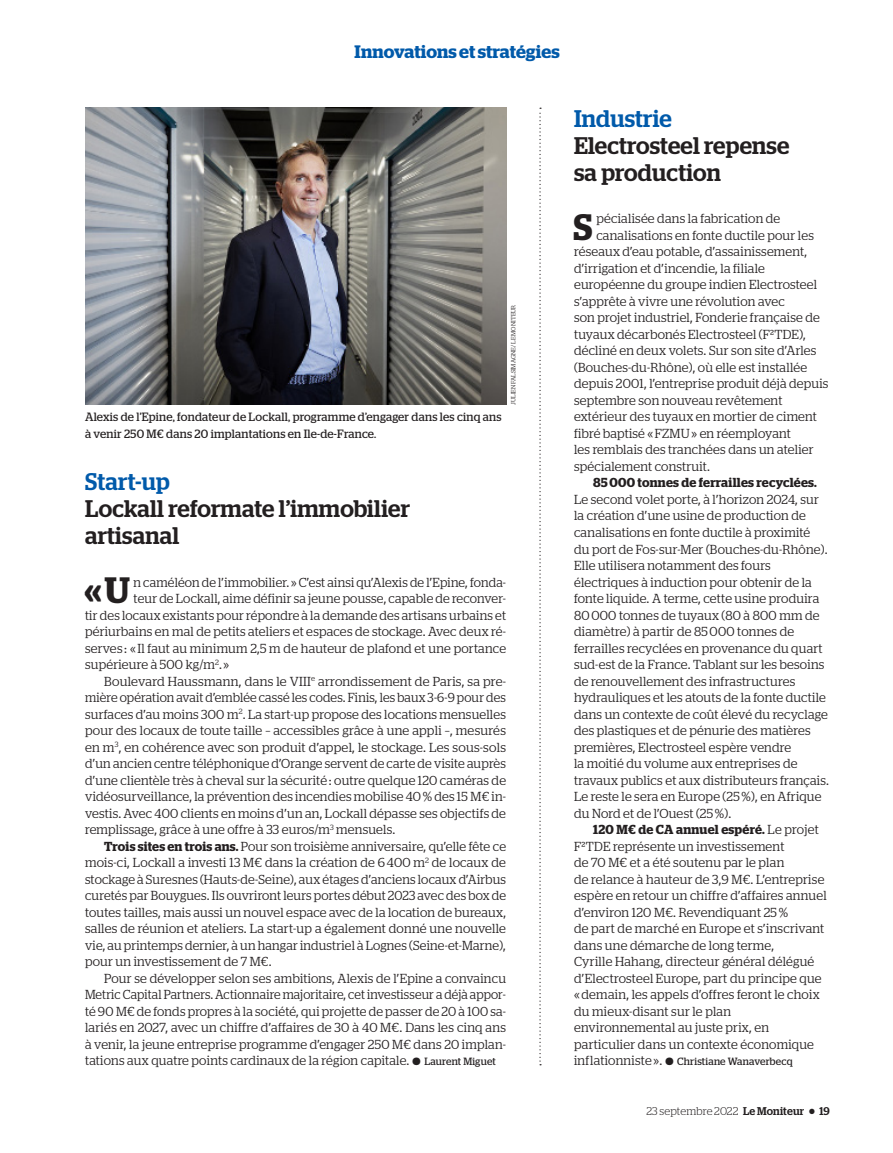
<style>
.page{position:relative;width:893px;height:1153px;background:#fff}
.page>*{position:absolute;margin:0;border:0;box-sizing:border-box;transform-origin:0 0}
.LETTRINE{font:600 36.6px "Stag";color:#231f20}
.LETTRINE_fer{font:600 36.6px "Stag";color:#231f20}
.TITRE_3{font:500 24px/27px "Stag";letter-spacing:.01em;color:#231f20}
.SURTITRE_bleu3{font:500 24px "Stag";letter-spacing:.01em;color:#015aaa}
.t1{font:600 18px "Stag";letter-spacing:.005em;color:#015aaa}
.TEXTE_fer{font:13.05px/16.5px "Stag Text Moniteur Regualar";letter-spacing:.02em;color:#231f20}
.TEXTE{font:13.05px/16.5px "Stag Text Moniteur Regualar";letter-spacing:.02em;color:#231f20;text-align:justify}
.LETTRINE_fer-2{font:13.05px "Stag Text Moniteur Regualar";letter-spacing:.02em;color:#231f20}
.TEXTE_inter{font:13.05px/16.5px "Stag Text Moniteur Regualar";letter-spacing:.02em;color:#231f20;text-align:justify}
.LETTRINE-2{font:13.05px "Stag Text Moniteur Regualar";letter-spacing:.02em;color:#231f20;scale:.96 1}
.LETTRINE-3{font:13.05px "Stag Text Moniteur Regualar";letter-spacing:.02em;color:#231f20}
.LEGENDE{font:12px/16.5px "Stag";letter-spacing:.02em;color:#231f20}
.t2{font:300 11.25px "Stag";letter-spacing:.02em;color:#231f20}
.TEXTE_fer-2{font:10.5px "Stag";letter-spacing:.02em;color:#231f20}
.TEXTE-2{font:10.5px "Stag";letter-spacing:.02em;color:#231f20}
.CREDIT{font:6px "Stag Text Moniteur Regualar";color:#231f20}
.s1{font-family:"Stag";font-weight:600}
.s2{font-size:30px}
.s3{font-weight:500}
</style>
<div class="page">
<img style="left:85px;top:108px;width:421px;height:297px">
<svg style="left:539px;top:108px;width:2px;height:957px"></svg>
<h3 class="t1" style="left:355px;top:41px;width:207px">Innovations et stratégies</h3>
<p class="LEGENDE" style="left:85px;top:409px;width:418px">Alexis de l’Epine, fondateur de Lockall, programme d’engager dans les cinq ans à venir 250 M€ dans 20 implantations en Ile-de-France.</p>
<p class="CREDIT" style="left:509px;top:405px;width:102px;rotate:-90deg">JULIEN FALSIMAGNE / LE MONITEUR</p>
<p class="SURTITRE_bleu3" style="left:85px;top:467px;width:86px">Start-up</p>
<p class="TITRE_3" style="left:85px;top:495px;width:327px">Lockall reformate l’immobilier artisanal</p>
<p class="LETTRINE" style="left:84px;top:568px;width:47px">«U</p>
<p class="LETTRINE-2" style="left:134px;top:572px;width:389px">n caméléon de l’immobilier. » C’est ainsi qu’Alexis de l’Epine, fonda-</p>
<p class="LETTRINE-2" style="left:134px;top:588px;width:389px">teur de Lockall, aime définir sa jeune pousse, capable de reconver-</p>
<p class="LETTRINE-2" style="left:85px;top:605px;width:440px">tir des locaux existants pour répondre à la demande des artisans urbains et</p>
<p class="LETTRINE-3" style="left:85px;top:621px;width:422px">périurbains en mal de petits ateliers et espaces de stockage. Avec deux ré-</p>
<p class="LETTRINE-3" style="left:85px;top:638px;width:422px">serves : « Il faut au minimum 2,5 m de hauteur de plafond et une portance</p>
<p class="LETTRINE-3" style="left:85px;top:654px;width:146px">supérieure à 500 kg/m<sup>2</sup>. »</p>
<p class="TEXTE" style="left:85px;top:672px;width:422px;text-indent:19px">Boulevard Haussmann, dans le VIII<sup>e</sup> arrondissement de Paris, sa pre&shy;mière opération avait d’emblée cassé les codes. Finis, les baux 3-6-9 pour des surfaces d’au moins 300 m<sup>2</sup>. La start-up propose des locations mensuelles pour des locaux de toute taille – accessibles grâce à une appli –, mesurés en m<sup>3</sup>, en cohérence avec son produit d’appel, le stockage. Les sous-sols d’un ancien centre téléphonique d’Orange servent de carte de visite auprès d’une clientèle très à cheval sur la sécurité : outre quelque 120 caméras de vidéosurveillance, la prévention des incendies mobilise 40 % des 15 M€ in&shy;vestis. Avec 400 clients en moins d’un an, Lockall dépasse ses objectifs de remplissage, grâce à une offre à 33 euros/m<sup>3</sup> mensuels.</p>
<p class="TEXTE_inter" style="left:85px;top:837px;width:422px;text-indent:19px"><span class="s1">Trois sites en trois ans.</span> Pour son troisième anniversaire, qu’elle fête ce mois-ci, Lockall a investi 13 M€ dans la création de 6 400 m<sup>2</sup> de locaux de stockage à Suresnes (Hauts-de-Seine), aux étages d’anciens locaux d’Airbus curetés par Bouygues. Ils ouvriront leurs portes début 2023 avec des box de toutes tailles, mais aussi un nouvel espace avec de la location de bureaux, salles de réunion et ateliers. La start-up a également donné une nouvelle vie, au printemps dernier, à un hangar industriel à Lognes (Seine-et-Marne), pour un investissement de 7 M€.</p>
<p class="TEXTE" style="left:85px;top:969px;width:422px;text-indent:19px">Pour se développer selon ses ambitions, Alexis de l’Epine a convaincu Metric Capital Partners. Actionnaire majoritaire, cet investisseur a déjà appor&shy;té 90 M€ de fonds propres à la société, qui projette de passer de 20 à 100 sa&shy;lariés en 2027, avec un chiffre d’affaires de 30 à 40 M€. Dans les cinq ans à venir, la jeune entreprise programme d’engager 250 M€ dans 20 implan&shy;tations aux quatre points cardinaux de la région capitale.</p>
<p class="TEXTE-2" style="left:412px;top:1055px;width:85px"><span class="s2">•</span> Laurent Miguet</p>
<p class="SURTITRE_bleu3" style="left:574px;top:104px;width:99px">Industrie</p>
<p class="TITRE_3" style="left:574px;top:132px;width:217px">Electrosteel repense sa production</p>
<p class="LETTRINE_fer" style="left:574px;top:205px;width:21px">S</p>
<p class="LETTRINE_fer-2" style="left:596px;top:209px;width:185px">pécialisée dans la fabrication de</p>
<p class="LETTRINE_fer-2" style="left:596px;top:225px;width:219px">canalisations en fonte ductile pour les</p>
<p class="LETTRINE_fer-2" style="left:574px;top:242px;width:235px">réseaux d’eau potable, d’assainissement,</p>
<p class="LETTRINE_fer-2" style="left:574px;top:258px;width:192px">d’irrigation et d’incendie, la filiale</p>
<p class="LETTRINE_fer-2" style="left:574px;top:275px;width:245px">européenne du groupe indien Electrosteel</p>
<p class="LETTRINE_fer-2" style="left:574px;top:291px;width:212px">s’apprête à vivre une révolution avec</p>
<p class="LETTRINE_fer-2" style="left:574px;top:308px;width:247px">son projet industriel, Fonderie française de</p>
<p class="LETTRINE_fer-2" style="left:574px;top:324px;width:233px">tuyaux décarbonés Electrosteel (F²TDE),</p>
<p class="LETTRINE_fer-2" style="left:574px;top:341px;width:244px">décliné en deux volets. Sur son site d’Arles</p>
<p class="LETTRINE_fer-2" style="left:574px;top:357px;width:235px">(Bouches-du-Rhône), où elle est installée</p>
<p class="LETTRINE_fer-2" style="left:574px;top:374px;width:256px">depuis 2001, l’entreprise produit déjà depuis</p>
<p class="LETTRINE_fer-2" style="left:574px;top:390px;width:210px">septembre son nouveau revêtement</p>
<p class="LETTRINE_fer-2" style="left:574px;top:407px;width:244px">extérieur des tuyaux en mortier de ciment</p>
<p class="LETTRINE_fer-2" style="left:574px;top:423px;width:218px">fibré baptisé « FZMU » en réemployant</p>
<p class="LETTRINE_fer-2" style="left:574px;top:440px;width:241px">les remblais des tranchées dans un atelier</p>
<p class="LETTRINE_fer-2" style="left:574px;top:456px;width:138px">spécialement construit.</p>
<p class="TEXTE_fer" style="left:574px;top:474px;width:256px;text-indent:19px"><span class="s1">85 000 tonnes de ferrailles recyclées.<br></span>Le second volet porte, à l’horizon 2024, sur la création d’une usine de production de canalisations en fonte ductile à proximité<br>du port de Fos-sur-Mer (Bouches-du-Rhône).<br>Elle utilisera notamment des fours électriques à induction pour obtenir de la fonte liquide. A terme, cette usine produira 80 000 tonnes de tuyaux (80 à 800 mm de diamètre) à partir de 85 000 tonnes de ferrailles recyclées en provenance du quart sud-est de la France. Tablant sur les besoins de renouvellement des infrastructures hydrauliques et les atouts de la fonte ductile dans un contexte de coût élevé du recyclage des plastiques et de pénurie des matières premières, Electrosteel espère vendre<br>la moitié du volume aux entreprises de travaux publics et aux distributeurs français.<br>Le reste le sera en Europe (25 %), en Afrique du Nord et de l’Ouest (25 %).</p>
<p class="TEXTE_fer" style="left:574px;top:820px;width:254px;text-indent:19px"><span class="s1">120 M€ de CA annuel espéré.</span> Le projet F²TDE représente un investissement<br>de 70 M€ et a été soutenu par le plan<br>de relance à hauteur de 3,9 M€. L’entreprise espère en retour un chiffre d’affaires annuel d’environ 120 M€. Revendiquant 25 %<br>de part de marché en Europe et s’inscrivant dans une démarche de long terme,<br>Cyrille Hahang, directeur général délégué d’Electrosteel Europe, part du principe que « demain, les appels d’offres feront le choix du mieux-disant sur le plan environnemental au juste prix, en particulier dans un contexte économique inflationniste ».</p>
<p class="TEXTE_fer-2" style="left:665px;top:1055px;width:129px"><span class="s2">•</span> Christiane Wanaverbecq</p>
<p class="t2" style="left:646px;top:1104px;width:185px">23 septembre 2022 <span class="s3">Le Moniteur</span> ● <span class="s3">19</span></p>
</div>
